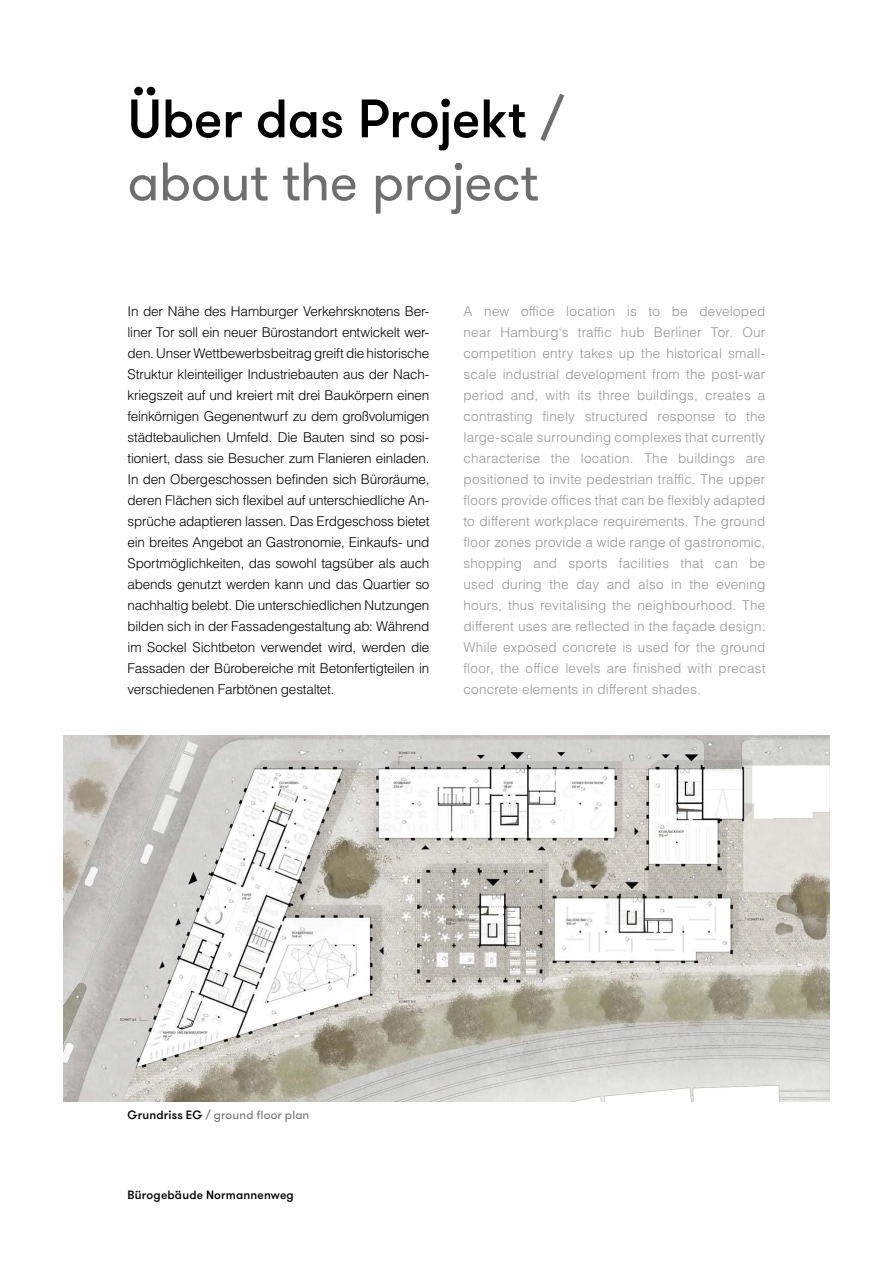
<style>
.page{position:relative;width:893px;height:1263px;background:#fff}
.page>*{position:absolute;margin:0;border:0;box-sizing:border-box;transform-origin:0 0}
.t1{font:54px/63px "GT Walsheim";letter-spacing:-.01em;color:#706f6f}
.t2{font:300 13.5px/21px "Helvetica LT Pro";letter-spacing:-.015em;color:#000;text-align:justify}
.t3{font:300 13.5px/21px "Helvetica LT Pro";letter-spacing:.015em;color:#979696;text-align:justify}
.t4{font:12px "GT Walsheim";letter-spacing:.015em;color:#706f6f}
.t5{font:500 12px "GT Walsheim";letter-spacing:.015em;color:#000}
.s1{font-weight:500;color:#000}
</style>
<div class="page">
<img style="left:64px;top:736px;width:765px;height:365px">
<h1 class="t1" style="left:128px;top:88px;width:438px"><span class="s1">Über das Projekt</span> / about the project</h1>
<p class="t2" style="left:128px;top:300px;width:303px">In der Nähe des Hamburger Verkehrsknotens Ber&shy;liner Tor soll ein neuer Bürostandort entwickelt wer&shy;den. Unser Wettbewerbsbeitrag greift die historische Struktur kleinteiliger Industriebauten aus der Nach&shy;kriegszeit auf und kreiert mit drei Baukörpern einen feinkörnigen Gegenentwurf zu dem großvolumigen städtebaulichen Umfeld. Die Bauten sind so posi&shy;tioniert, dass sie Besucher zum Flanieren einladen.<br>In den Obergeschossen befinden sich Büroräume, deren Flächen sich flexibel auf unterschiedliche An&shy;sprüche adaptieren lassen. Das Erdgeschoss bietet ein breites Angebot an Gastronomie, Einkaufs- und Sportmöglichkeiten, das sowohl tagsüber als auch abends genutzt werden kann und das Quartier so nachhaltig belebt. Die unterschiedlichen Nutzungen bilden sich in der Fassadengestaltung ab: Während im Sockel Sichtbeton verwendet wird, werden die Fassaden der Bürobereiche mit Betonfertigteilen in verschiedenen Farbtönen gestaltet.</p>
<p class="t3" style="left:463px;top:300px;width:303px">A new office location is to be developed near Hamburg‘s traffic hub Berliner Tor. Our competition entry takes up the historical small&shy;scale industrial development from the post-war period and, with its three buildings, creates a contrasting finely structured response to the large-scale surrounding complexes that currently characterise the location. The buildings are positioned to invite pedestrian traffic. The upper floors provide offices that can be flexibly adapted to different workplace requirements. The ground floor zones provide a wide range of gastronomic, shopping and sports facilities that can be used during the day and also in the evening hours, thus revitalising the neighbourhood. The different uses are reflected in the façade design:<br>While exposed concrete is used for the ground floor, the office levels are finished with precast concrete elements in different shades.</p>
<p class="t4" style="left:128px;top:1107px;width:183px"><span class="s1">Grundriss EG</span> / ground floor plan</p>
<p class="t5" style="left:128px;top:1187px;width:168px">Bürogebäude Normannenweg</p>
</div>
